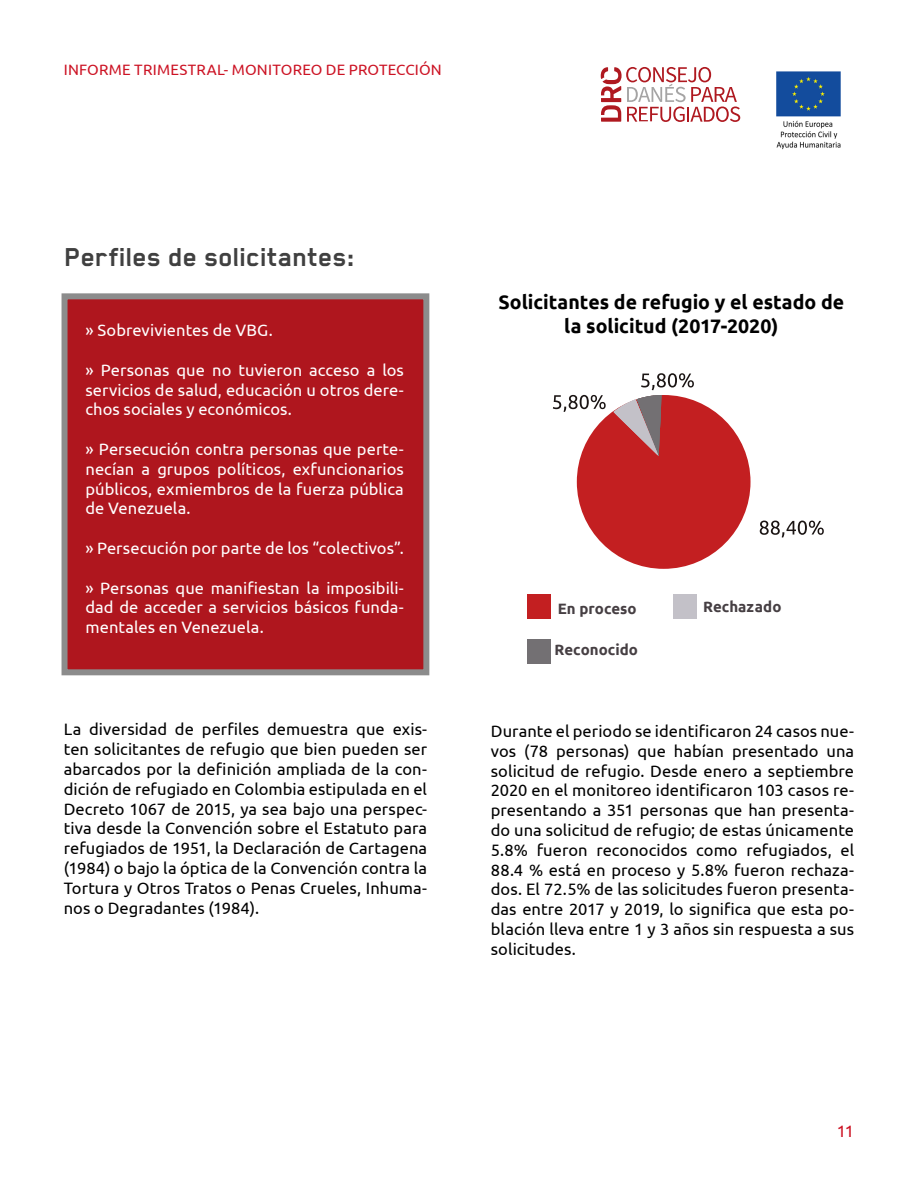
<style>
.page{position:relative;width:918px;height:1188px;background:#fff}
.page>*{position:absolute;margin:0;border:0;box-sizing:border-box;transform-origin:0 0}
.t1{font:700 30px "Blender Pro";color:#404040}
.t2{font:700 19.5px/23.4px "Ubuntu";color:#000;text-align:center}
.t3{font:16.5px/19.8px "Ubuntu";color:#000;text-align:justify}
.t4{font:16.5px/19.8px "Ubuntu";letter-spacing:.005em;color:#fff;text-align:justify}
.t5{font:16.5px "Ubuntu";color:#cc1324}
.t6{font:15px "Ubuntu";letter-spacing:.015em;color:#cc1324}
.t7{font:700 15px "Ubuntu";color:#463f43}
</style>
<div class="page">
<img style="left:776px;top:71px;width:65px;height:79px">
<svg style="left:601px;top:67px;width:139px;height:54px"></svg>
<div style="left:62px;top:293px;width:367px;height:382px;background:#af161e;border:6px solid #8c8c8c"></div>
<div style="left:577px;top:395px;width:174px;height:174px;background:#c31f21;border-radius:50%"></div>
<svg style="left:553px;top:395px;width:53px;height:17px"></svg>
<svg style="left:760px;top:521px;width:64px;height:17px"></svg>
<div style="left:673px;top:595px;width:23px;height:24px;background:#c3c1c8"></div>
<div style="left:527px;top:595px;width:24px;height:24px;background:#c31f21"></div>
<svg style="left:613px;top:373px;width:81px;height:83px"></svg>
<div style="left:527px;top:640px;width:24px;height:24px;background:#737073"></div>
<p class="t6" style="left:64px;top:61px;width:380px">INFORME TRIMESTRAL- MONITOREO DE PROTECCIÓN</p>
<h1 class="t1" style="left:65px;top:241px;width:292px">Perfiles de solicitantes:</h1>
<p class="t4" style="left:85px;top:320px;width:189px">» Sobrevivientes de VBG.</p>
<p class="t4" style="left:85px;top:359px;width:320px">» Personas que no tuvieron acceso a los servicios de salud, educación u otros dere&shy;chos sociales y económicos.</p>
<p class="t4" style="left:85px;top:439px;width:320px">» Persecución contra personas que perte&shy;necían a grupos políticos, exfuncionarios públicos, exmiembros de la fuerza pública de Venezuela.</p>
<p class="t4" style="left:85px;top:538px;width:320px">» Persecución por parte de los “colectivos”.</p>
<p class="t4" style="left:85px;top:577px;width:320px">» Personas que manifiestan la imposibili&shy;dad de acceder a servicios básicos funda&shy;mentales en Venezuela.</p>
<p class="t2" style="left:498px;top:291px;width:347px">Solicitantes de refugio y el estado de la solicitud (2017-2020)</p>
<p class="t7" style="left:558px;top:599px;width:80px">En proceso</p>
<p class="t7" style="left:703px;top:598px;width:80px">Rechazado</p>
<p class="t7" style="left:555px;top:640px;width:85px">Reconocido</p>
<p class="t3" style="left:64px;top:719px;width:365px">La diversidad de perfiles demuestra que exis&shy;ten solicitantes de refugio que bien pueden ser abarcados por la definición ampliada de la con&shy;dición de refugiado en Colombia estipulada en el Decreto 1067 de 2015, ya sea bajo una perspec&shy;tiva desde la Convención sobre el Estatuto para refugiados de 1951, la Declaración de Cartagena (1984) o bajo la óptica de la Convención contra la Tortura y Otros Tratos o Penas Crueles, Inhuma&shy;nos o Degradantes (1984).</p>
<p class="t3" style="left:491px;top:721px;width:365px">Durante el periodo se identificaron 24 casos nue&shy;vos (78 personas) que habían presentado una solicitud de refugio. Desde enero a septiembre 2020 en el monitoreo identificaron 103 casos re&shy;presentando a 351 personas que han presenta&shy;do una solicitud de refugio; de estas únicamente 5.8% fueron reconocidos como refugiados, el 88.4 % está en proceso y 5.8% fueron rechaza&shy;dos. El 72.5% de las solicitudes fueron presenta&shy;das entre 2017 y 2019, lo significa que esta po&shy;blación lleva entre 1 y 3 años sin respuesta a sus solicitudes.</p>
<p class="t5" style="left:837px;top:1121px;width:19px">11</p>
</div>
